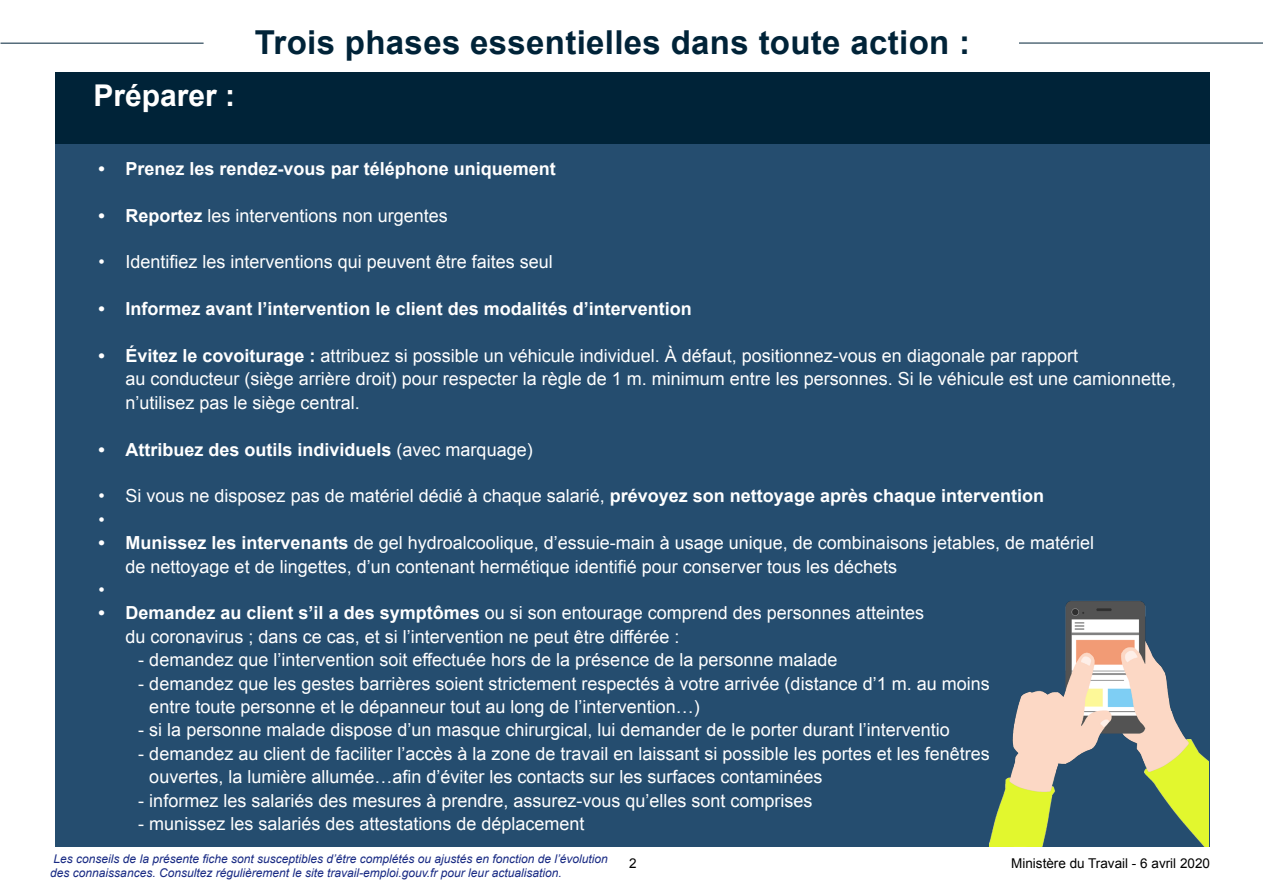
<style>
.page{position:relative;width:1263px;height:893px;background:#fff}
.page>*{position:absolute;margin:0;border:0;box-sizing:border-box;transform-origin:0 0}
.t1{font:700 33px "Arial";letter-spacing:.01em;color:#002338}
.t2{font:700 30px "Arial";color:#fff}
.t3{font:18px/23.4px "Arial";color:#fff}
.t4{font:700 18px "Arial";color:#fff}
.t5{font:13.5px "Arial";color:#000}
.t6{font:italic 12px/14.4px "Arial";color:#172983}
.s1{font-weight:700}
.s2{font-weight:400}
</style>
<div class="page">
<hr style="left:1019px;top:43px;width:244px;height:1px;background:#002338">
<hr style="left:1px;top:43px;width:203px;height:1px;background:#002338">
<div style="left:55px;top:72px;width:1155px;height:72px;background:#002338"></div>
<div style="left:55px;top:144px;width:1155px;height:702px;background:#254d6f"></div>
<img style="left:990px;top:601px;width:219px;height:245px">
<p class="t2" style="left:94px;top:76px;width:143px">Préparer :</p>
<p class="t1" style="left:255px;top:21px;width:717px">Trois phases essentielles dans toute action :</p>
<p class="t4" style="left:99px;top:156px;width:459px">• Prenez les rendez-vous par téléphone uniquement</p>
<p class="t3" style="left:99px;top:204px;width:351px"><span class="s1">• Reportez</span> les interventions non urgentes</p>
<p class="t3" style="left:99px;top:250px;width:456px">• Identifiez les interventions qui peuvent être faites seul</p>
<p class="t4" style="left:99px;top:297px;width:595px">• Informez avant l’intervention le client des modalités d’intervention</p>
<p class="t3" style="left:126px;top:344px;width:1052px;text-indent:-27px"><span class="s1">• Évitez le covoiturage :</span> attribuez si possible un véhicule individuel. À défaut, positionnez-vous en diagonale par rapport<br>au conducteur (siège arrière droit) pour respecter la règle de 1 m. minimum entre les personnes. Si le véhicule est une camionnette, n’utilisez pas le siège central.</p>
<p class="t4" style="left:99px;top:437px;width:436px">• Attribuez des outils individuels <span class="s2">(avec marquage)</span></p>
<p class="t3" style="left:99px;top:484px;width:947px">• Si vous ne disposez pas de matériel dédié à chaque salarié, <span class="s1">prévoyez son nettoyage après chaque intervention</span></p>
<p class="t3" style="left:99px;top:508px;width:8px">•</p>
<p class="t3" style="left:126px;top:531px;width:970px;text-indent:-27px"><span class="s1">• Munissez les intervenants</span> de gel hydroalcoolique, d’essuie-main à usage unique, de combinaisons jetables, de matériel de nettoyage et de lingettes, d’un contenant hermétique identifié pour conserver tous les déchets</p>
<p class="t3" style="left:99px;top:578px;width:8px">•</p>
<p class="t3" style="left:126px;top:601px;width:800px;text-indent:-27px"><span class="s1">• Demandez au client s’il a des symptômes</span> ou si son entourage comprend des personnes atteintes du coronavirus ; dans ce cas, et si l’intervention ne peut être différée :</p>
<p class="t3" style="left:138px;top:648px;width:701px">- demandez que l’intervention soit effectuée hors de la présence de la personne malade</p>
<p class="t3" style="left:149px;top:672px;width:842px;text-indent:-11px">- demandez que les gestes barrières soient strictement respectés à votre arrivée (distance d’1 m. au moins entre toute personne et le dépanneur tout au long de l’intervention…)</p>
<p class="t3" style="left:138px;top:718px;width:813px">- si la personne malade dispose d’un masque chirurgical, lui demander de le porter durant l’interventio</p>
<p class="t3" style="left:149px;top:742px;width:842px;text-indent:-11px">- demandez au client de faciliter l’accès à la zone de travail en laissant si possible les portes et les fenêtres ouvertes, la lumière allumée…afin d’éviter les contacts sur les surfaces contaminées</p>
<p class="t3" style="left:138px;top:789px;width:676px">- informez les salariés des mesures à prendre, assurez-vous qu’elles sont comprises</p>
<p class="t3" style="left:138px;top:812px;width:448px">- munissez les salariés des attestations de déplacement</p>
<p class="t5" style="left:629px;top:855px;width:9px">2</p>
<p class="t5" style="left:1011px;top:854px;width:200px">Ministère du Travail - 6 avril 2020</p>
<p class="t6" style="left:50px;top:852px;width:559px">Les conseils de la présente fiche sont susceptibles d’être complétés ou ajustés en fonction de l’évolution des connaissances. Consultez régulièrement le site travail-emploi.gouv.fr pour leur actualisation.</p>
</div>
